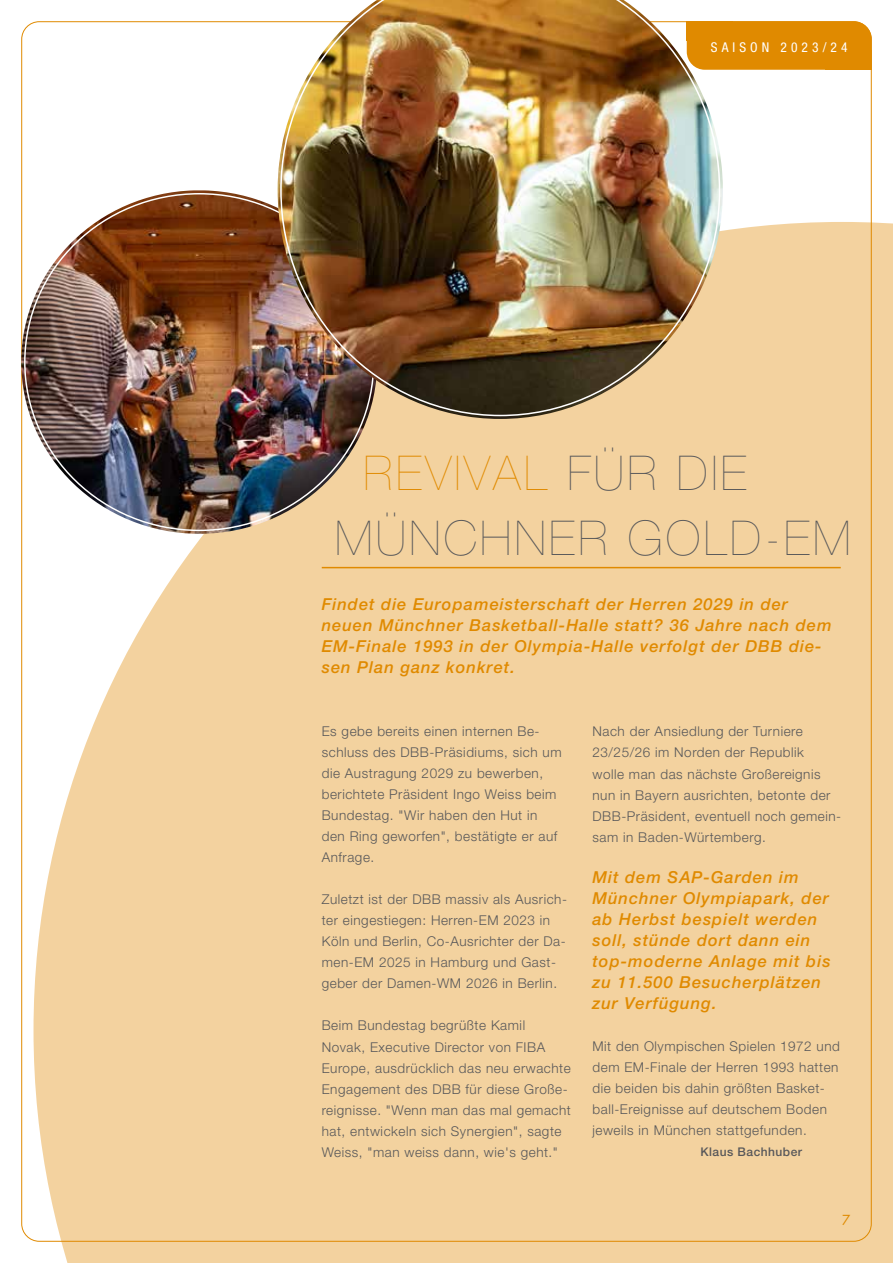
<style>
.page{position:relative;width:893px;height:1263px;background:#fff}
.page>*{position:absolute;margin:0;border:0;box-sizing:border-box;transform-origin:0 0}
.t1{font:200 48px/64.5px "Helvetica Neue LT Pro";letter-spacing:.07em;color:#58585a}
.t2{font:italic 500 16.5px/21px "Helvetica Neue LT Pro";letter-spacing:.06em;color:#e08a00}
.t3{font:300 13.5px/21px "Helvetica Neue LT Std";letter-spacing:.04em;color:#58585a}
.t4{font:condensed 13.5px "Helvetica Neue LT Pro";letter-spacing:.3em;color:#fff}
.t5{font:13.5px "Futura Std";color:#e08a00}
.t6{font:500 12px "Helvetica Neue LT Std";letter-spacing:.04em;color:#58585a}
.s1{color:#e08a00}
</style>
<div class="page">
<div style="left:687px;top:21px;width:185px;height:49px;background:#e08a00;border-radius:18px"></div>
<div style="left:825px;top:50px;width:47px;height:20px;background:#e08a00"></div>
<div style="left:34px;top:222px;width:859px;height:1041px;background:#f3d29f"></div>
<hr style="left:322px;top:567px;width:519px;height:1px;background:#e08a00">
<img style="left:21px;top:190px;width:356px;height:344px">
<img style="left:25px;top:194px;width:349px;height:336px">
<img style="left:280px;top:0;width:440px;height:416px">
<p class="t4" style="left:711px;top:40px;width:138px">SAISON 2023/24</p>
<h1 class="t1" style="left:335px;top:441px;width:517px;text-indent:29px"><span class="s1">REVIVAL</span> FÜR DIE<br>MÜNCHNER GOLD-EM</h1>
<p class="t2" style="left:322px;top:594px;width:511px">Findet die Europameisterschaft der Herren 2029 in der neuen Münchner Basketball-Halle statt? 36 Jahre nach dem EM-Finale 1993 in der Olympia-Halle verfolgt der DBB die&shy;sen Plan ganz konkret.</p>
<p class="t3" style="left:322px;top:721px;width:241px">Es gebe bereits einen internen Be&shy;schluss des DBB-Präsidiums, sich um die Austragung 2029 zu bewerben, berichtete Präsident Ingo Weiss beim<br>Bundestag. "Wir haben den Hut in den Ring geworfen", bestätigte er auf<br>Anfrage.</p>
<p class="t3" style="left:322px;top:889px;width:247px">Zuletzt ist der DBB massiv als Ausrich&shy;ter eingestiegen: Herren-EM 2023 in Köln und Berlin, Co-Ausrichter der Da&shy;men-EM 2025 in Hamburg und Gast&shy;geber der Damen-WM 2026 in Berlin.</p>
<p class="t3" style="left:322px;top:1015px;width:251px">Beim Bundestag begrüßte Kamil Novak, Executive Director von FIBA Europe, ausdrücklich das neu erwachte Engagement des DBB für diese Große&shy;reignisse. "Wenn man das mal gemacht hat, entwickeln sich Synergien", sagte Weiss, "man weiss dann, wie's geht."</p>
<p class="t3" style="left:592px;top:721px;width:250px">Nach der Ansiedlung der Turniere 23/25/26 im Norden der Republik<br>wolle man das nächste Großereignis nun in Bayern ausrichten, betonte der DBB-Präsident, eventuell noch gemein&shy;sam in Baden-Würtemberg.</p>
<p class="t2" style="left:592px;top:867px;width:240px">Mit dem SAP-Garden im<br>Münchner Olympiapark, der ab Herbst bespielt werden soll, stünde dort dann ein top-moderne Anlage mit bis zu 11.500 Besucherplätzen zur Verfügung.</p>
<p class="t3" style="left:592px;top:1036px;width:249px">Mit den Olympischen Spielen 1972 und dem EM-Finale der Herren 1993 hatten die beiden bis dahin größten Basket&shy;ball-Ereignisse auf deutschem Boden jeweils in München stattgefunden.</p>
<p class="t6" style="left:700px;top:1145px;width:103px">Klaus Bachhuber</p>
<p class="t5" style="left:842px;top:1211px;width:10px">7</p>
</div>
